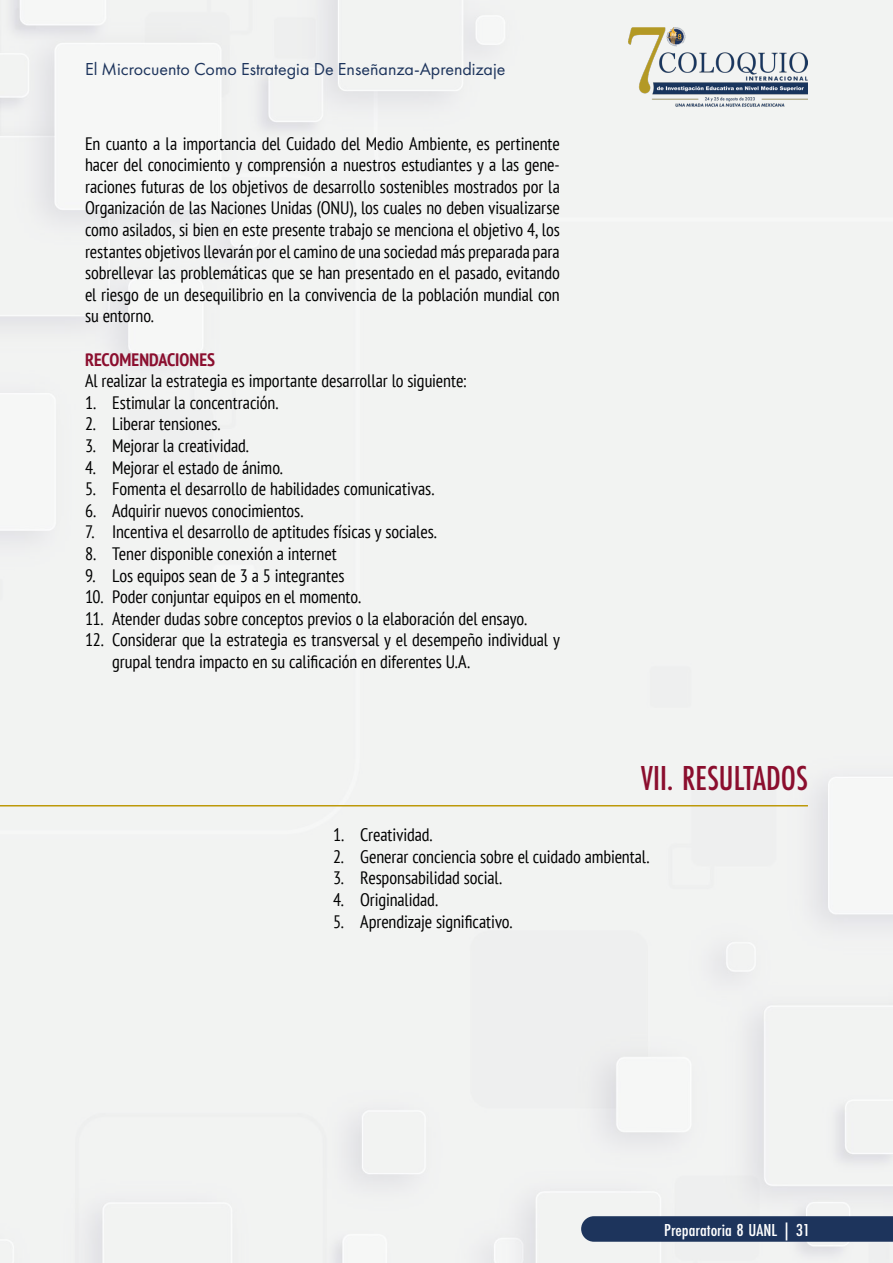
<style>
.page{position:relative;width:893px;height:1263px;background:#f2f3f2}
.page>*{position:absolute;margin:0;border:0;box-sizing:border-box;transform-origin:0 0}
.t1{font:500 36px "Futura PT Cond";color:#8b0e2e}
.t2{font:condensed 18px/21.6px "PT Sans";letter-spacing:-.005em;color:#000;text-align:justify}
.t3{font:18px "Futura PT";color:#1d345c}
.t4{font:500 18px "Futura PT Cond";color:#fff;scale:1.08 1}
.t5{font:700 condensed 18px "PT Sans";color:#8b0e2e}
</style>
<div class="page">
<svg style="left:581px;top:1216px;width:312px;height:26px;background:#233960"></svg>
<img style="left:629px;top:27px;width:179px;height:82px">
<hr style="left:0;top:805px;width:808px;height:1px;background:#bd9909">
<p class="t3" style="left:85px;top:58px;width:422px">El Microcuento Como Estrategia De Enseñanza-Aprendizaje</p>
<p class="t2" style="left:85px;top:132px;width:476px">En cuanto a la importancia del Cuidado del Medio Ambiente, es pertinente hacer del conocimiento y comprensión a nuestros estudiantes y a las gene&shy;raciones futuras de los objetivos de desarrollo sostenibles mostrados por la Organización de las Naciones Unidas (ONU), los cuales no deben visualizarse como asilados, si bien en este presente trabajo se menciona el objetivo 4, los restantes objetivos llevarán por el camino de una sociedad más preparada para sobrellevar las problemáticas que se han presentado en el pasado, evitando el riesgo de un desequilibrio en la convivencia de la población mundial con su entorno.</p>
<p class="t5" style="left:85px;top:347px;width:132px">RECOMENDACIONES</p>
<p class="t2" style="left:85px;top:370px;width:383px">Al realizar la estrategia es importante desarrollar lo siguiente:</p>
<p class="t2" style="left:85px;top:391px;width:195px">1. Estimular la concentración.</p>
<p class="t2" style="left:85px;top:413px;width:137px">2. Liberar tensiones.</p>
<p class="t2" style="left:85px;top:434px;width:165px">3. Mejorar la creatividad.</p>
<p class="t2" style="left:85px;top:456px;width:199px">4. Mejorar el estado de ánimo.</p>
<p class="t2" style="left:85px;top:478px;width:351px">5. Fomenta el desarrollo de habilidades comunicativas.</p>
<p class="t2" style="left:85px;top:499px;width:220px">6. Adquirir nuevos conocimientos.</p>
<p class="t2" style="left:85px;top:521px;width:353px">7. Incentiva el desarrollo de aptitudes físicas y sociales.</p>
<p class="t2" style="left:85px;top:542px;width:253px">8. Tener disponible conexión a internet</p>
<p class="t2" style="left:85px;top:564px;width:261px">9. Los equipos sean de 3 a 5 integrantes</p>
<p class="t2" style="left:85px;top:586px;width:277px">10. Poder conjuntar equipos en el momento.</p>
<p class="t2" style="left:85px;top:607px;width:443px">11. Atender dudas sobre conceptos previos o la elaboración del ensayo.</p>
<p class="t2" style="left:112px;top:629px;width:449px;text-indent:-27px">12. Considerar que la estrategia es transversal y el desempeño individual y grupal tendra impacto en su calificación en diferentes U.A.</p>
<h1 class="t1" style="left:641px;top:757px;width:168px">VII. RESULTADOS</h1>
<p class="t2" style="left:333px;top:824px;width:101px">1. Creatividad.</p>
<p class="t2" style="left:333px;top:845px;width:318px">2. Generar conciencia sobre el cuidado ambiental.</p>
<p class="t2" style="left:333px;top:867px;width:170px">3. Responsabilidad social.</p>
<p class="t2" style="left:333px;top:888px;width:106px">4. Originalidad.</p>
<p class="t2" style="left:333px;top:910px;width:181px">5. Aprendizaje significativo.</p>
<p class="t4" style="left:664px;top:1219px;width:137px">Preparatoria 8 UANL | 31</p>
</div>
